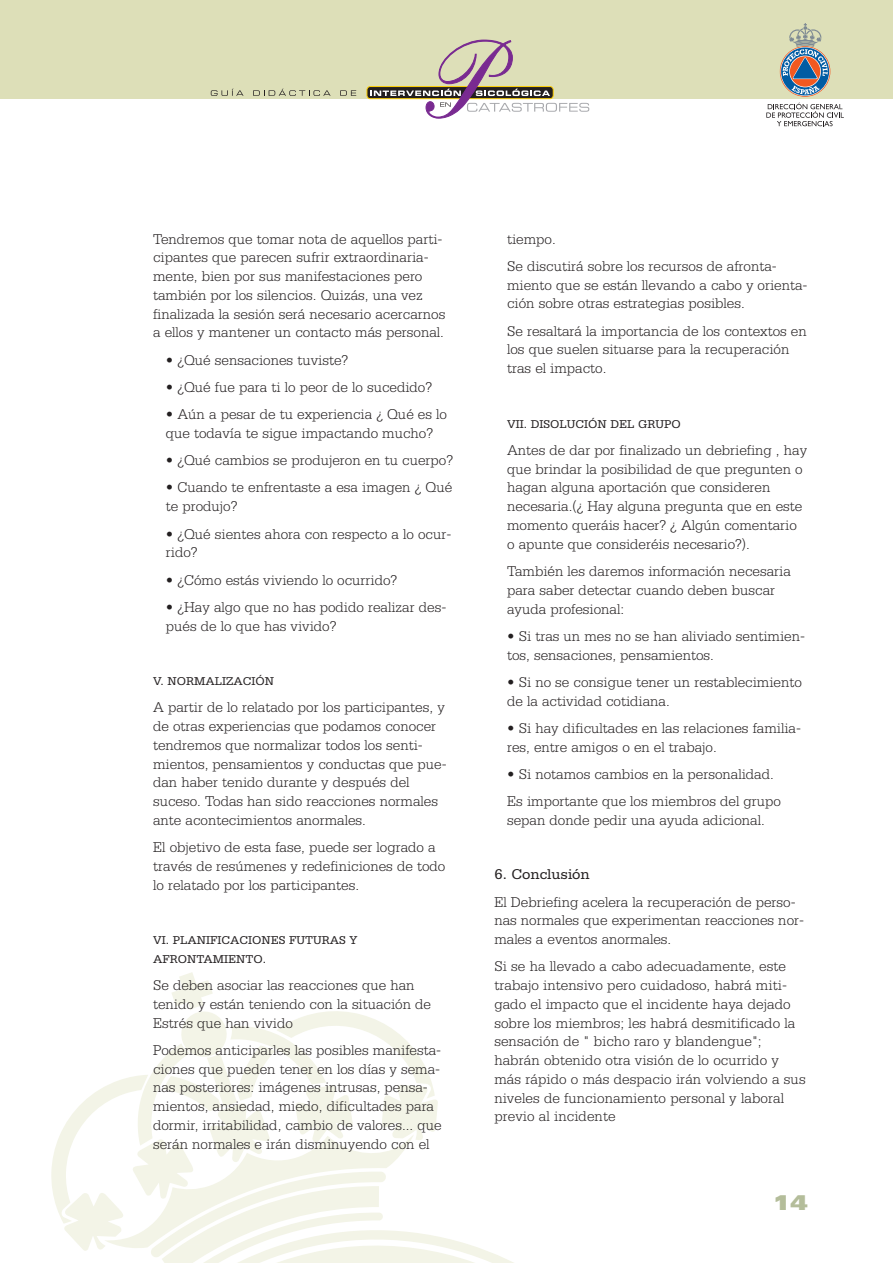
<style>
.page{position:relative;width:893px;height:1263px;background:#fff}
.page>*{position:absolute;margin:0;border:0;box-sizing:border-box;transform-origin:0 0}
.t1{font:900 expanded 21px "Univers";color:#b4bd9a}
.t2{font:300 15px/18.8px "Serifa";color:#231f20}
.t3{font:15px "Serifa";color:#231f20}
.t4{font:12px/18.8px "Serifa";color:#231f20}
</style>
<div class="page">
<div style="left:0;top:0;width:893px;height:99px;background:#dddfb8"></div>
<svg style="left:51px;top:1136px;width:463px;height:127px"></svg>
<svg style="left:60px;top:972px;width:378px;height:164px"></svg>
<svg style="left:780px;top:46px;width:50px;height:51px"></svg>
<svg style="left:781px;top:47px;width:49px;height:49px"></svg>
<div style="left:781px;top:47px;width:48px;height:48px;background:#015ca3;border-radius:50%"></div>
<svg style="left:789px;top:56px;width:32px;height:31px"></svg>
<svg style="left:790px;top:56px;width:30px;height:31px"></svg>
<svg style="left:791px;top:86px;width:29px;height:8px"></svg>
<svg style="left:783px;top:23px;width:45px;height:56px"></svg>
<svg style="left:766px;top:103px;width:78px;height:23px"></svg>
<svg style="left:211px;top:89px;width:33px;height:7px"></svg>
<svg style="left:253px;top:89px;width:78px;height:7px"></svg>
<svg style="left:340px;top:90px;width:16px;height:6px"></svg>
<svg style="left:370px;top:40px;width:219px;height:79px"></svg>
<p class="t2" style="left:153px;top:231px;width:294px">Tendremos que tomar nota de aquellos parti&shy;cipantes que parecen sufrir extraordinaria&shy;mente, bien por sus manifestaciones pero también por los silencios. Quizás, una vez finalizada la sesión será necesario acercarnos a ellos y mantener un contacto más personal.</p>
<p class="t2" style="left:166px;top:352px;width:184px">• ¿Qué sensaciones tuviste?</p>
<p class="t2" style="left:166px;top:379px;width:268px">• ¿Qué fue para ti lo peor de lo sucedido?</p>
<p class="t2" style="left:166px;top:406px;width:283px">• Aún a pesar de tu experiencia ¿ Qué es lo que todavía te sigue impactando mucho?</p>
<p class="t2" style="left:166px;top:452px;width:289px">• ¿Qué cambios se produjeron en tu cuerpo?</p>
<p class="t2" style="left:166px;top:479px;width:288px">• Cuando te enfrentaste a esa imagen ¿ Qué te produjo?</p>
<p class="t2" style="left:166px;top:525px;width:287px">• ¿Qué sientes ahora con respecto a lo ocur&shy;rido?</p>
<p class="t2" style="left:166px;top:571px;width:233px">• ¿Cómo estás viviendo lo ocurrido?</p>
<p class="t2" style="left:166px;top:599px;width:282px">• ¿Hay algo que no has podido realizar des&shy;pués de lo que has vivido?</p>
<p class="t4" style="left:153px;top:673px;width:123px">V. NORMALIZACIÓN</p>
<p class="t2" style="left:153px;top:699px;width:295px">A partir de lo relatado por los participantes, y de otras experiencias que podamos conocer tendremos que normalizar todos los senti&shy;mientos, pensamientos y conductas que pue&shy;dan haber tenido durante y después del suceso. Todas han sido reacciones normales ante acontecimientos anormales.</p>
<p class="t2" style="left:153px;top:839px;width:294px">El objetivo de esta fase, puede ser logrado a través de resúmenes y redefiniciones de todo lo relatado por los participantes.</p>
<p class="t4" style="left:153px;top:932px;width:206px">VI. PLANIFICACIONES FUTURAS Y<br>AFRONTAMIENTO.</p>
<p class="t2" style="left:153px;top:977px;width:280px">Se deben asociar las reacciones que han tenido y están teniendo con la situación de<br>Estrés que han vivido</p>
<p class="t2" style="left:153px;top:1042px;width:290px">Podemos anticiparles las posibles manifesta&shy;ciones que pueden tener en los días y sema&shy;nas posteriores: imágenes intrusas, pensa&shy;mientos, ansiedad, miedo, dificultades para dormir, irritabilidad, cambio de valores... que serán normales e irán disminuyendo con el</p>
<p class="t2" style="left:507px;top:226px;width:271px;line-height:27.3px">tiempo.<br>Se discutirá sobre los recursos de afronta-</p>
<p class="t2" style="left:507px;top:277px;width:302px">miento que se están llevando a cabo y orienta&shy;ción sobre otras estrategias posibles.</p>
<p class="t2" style="left:507px;top:323px;width:301px">Se resaltará la importancia de los contextos en los que suelen situarse para la recuperación tras el impacto.</p>
<p class="t4" style="left:507px;top:415px;width:175px">VII. DISOLUCIÓN DEL GRUPO</p>
<p class="t2" style="left:507px;top:442px;width:302px">Antes de dar por finalizado un debriefing , hay que brindar la posibilidad de que pregunten o hagan alguna aportación que consideren necesaria.(¿ Hay alguna pregunta que en este momento queráis hacer? ¿ Algún comentario o apunte que consideréis necesario?).</p>
<p class="t2" style="left:507px;top:563px;width:285px">También les daremos información necesaria para saber detectar cuando deben buscar ayuda profesional:</p>
<p class="t2" style="left:507px;top:628px;width:299px">• Si tras un mes no se han aliviado sentimien&shy;tos, sensaciones, pensamientos.</p>
<p class="t2" style="left:507px;top:674px;width:296px">• Si no se consigue tener un restablecimiento de la actividad cotidiana.</p>
<p class="t2" style="left:507px;top:720px;width:295px">• Si hay dificultades en las relaciones familia&shy;res, entre amigos o en el trabajo.</p>
<p class="t2" style="left:507px;top:761px;width:275px;line-height:27.3px">• Si notamos cambios en la personalidad.<br>Es importante que los miembros del grupo</p>
<p class="t2" style="left:507px;top:812px;width:259px">sepan donde pedir una ayuda adicional.</p>
<p class="t3" style="left:494px;top:869px;width:97px">6. Conclusión</p>
<p class="t2" style="left:494px;top:893px;width:311px">El Debriefing acelera la recuperación de perso&shy;nas normales que experimentan reacciones nor&shy;males a eventos anormales.</p>
<p class="t2" style="left:494px;top:958px;width:313px">Si se ha llevado a cabo adecuadamente, este trabajo intensivo pero cuidadoso, habrá miti&shy;gado el impacto que el incidente haya dejado sobre los miembros; les habrá desmitificado la sensación de " bicho raro y blandengue"; habrán obtenido otra visión de lo ocurrido y más rápido o más despacio irán volviendo a sus niveles de funcionamiento personal y laboral previo al incidente</p>
<h1 class="t1" style="left:773px;top:1195px;width:37px">14</h1>
</div>
